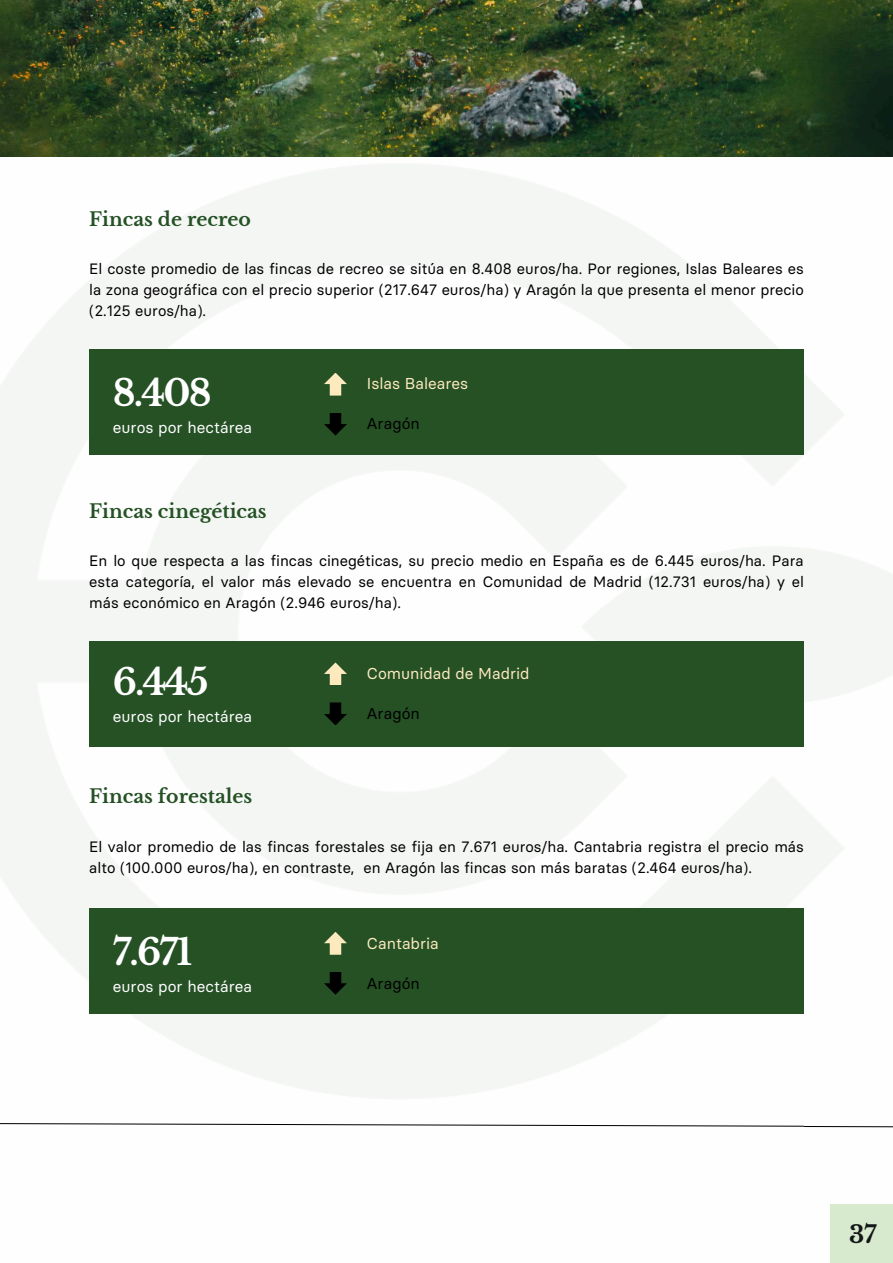
<style>
.page{position:relative;width:893px;height:1263px;background:#fff}
.page>*{position:absolute;margin:0;border:0;box-sizing:border-box;transform-origin:0 0}
.t1{font:700 36px "Libre Baskerville";letter-spacing:-.05em;color:#fff}
.t2{font:700 24px "Libre Baskerville";color:#141618}
.t3{font:700 18.83px "Libre Baskerville";color:#255125}
.t4{font:15.75px "Basier Circle";color:#fff}
.t5{font:15.75px "Basier Circle";color:#fde9be}
.t6{font:15.75px "Basier Circle";color:#000}
.t7{font:15px/20.9px "Basier Circle";color:#000;text-align:justify}
.s1{color:#000}
</style>
<div class="page">
<img style="left:0;top:156px;width:893px;height:942px">
<div style="left:830px;top:1204px;width:63px;height:59px;background:#d8eacd"></div>
<img style="left:0;top:0;width:893px;height:156px">
<svg style="left:0;top:1123px;width:893px;height:5px"></svg>
<div style="left:89px;top:349px;width:715px;height:106px;background:#255125"></div>
<svg style="left:324px;top:373px;width:23px;height:23px"></svg>
<svg style="left:324px;top:413px;width:23px;height:23px"></svg>
<div style="left:89px;top:641px;width:715px;height:106px;background:#255125"></div>
<svg style="left:324px;top:662px;width:23px;height:23px"></svg>
<svg style="left:324px;top:702px;width:23px;height:23px"></svg>
<div style="left:89px;top:908px;width:715px;height:106px;background:#255125"></div>
<svg style="left:324px;top:932px;width:23px;height:23px"></svg>
<svg style="left:324px;top:972px;width:23px;height:23px"></svg>
<p class="t3" style="left:89px;top:208px;width:163px">Fincas de recreo</p>
<p class="t7" style="left:89px;top:259px;width:716px">El coste promedio de las fincas de recreo se sitúa en 8.408 euros/ha. Por regiones, Islas Baleares es la zona geográfica con el precio superior (217.647 euros/ha) y Aragón la que presenta el menor precio (2.125 euros/ha).</p>
<h1 class="t1" style="left:113px;top:371px;width:100px">8.408</h1>
<p class="t4" style="left:113px;top:418px;width:141px">euros por hectárea</p>
<p class="t5" style="left:367px;top:374px;width:103px">Islas Baleares</p>
<p class="t6" style="left:367px;top:414px;width:54px">Aragón</p>
<p class="t3" style="left:89px;top:499px;width:179px">Fincas cinegéticas</p>
<p class="t7" style="left:89px;top:550px;width:716px">En lo que respecta a las fincas cinegéticas, su precio medio en España es de 6.445 euros/ha. Para esta categoría, el valor más elevado se encuentra en Comunidad de Madrid (12.731 euros/ha) y el más económico en Aragón (2.946 euros/ha).</p>
<h1 class="t1" style="left:113px;top:660px;width:97px">6.445</h1>
<p class="t4" style="left:113px;top:707px;width:141px">euros por hectárea</p>
<p class="t5" style="left:367px;top:664px;width:164px">Comunidad de Madrid</p>
<p class="t6" style="left:367px;top:704px;width:54px">Aragón</p>
<p class="t3" style="left:89px;top:785px;width:164px">F i n<sup>e</sup> <sup>u</sup>c<sup>r</sup>a<sup>o</sup>s<sup>s</sup> f<sup>p</sup>o<sup>o</sup> <sup>r</sup>r <sup>h</sup>e<sup>e</sup>s<sup>c</sup>t<sup>t</sup>a<sup>á</sup>l<sup>r</sup>e<sup>e</sup> s<sup>a</sup></p>
<p class="t7" style="left:89px;top:836px;width:716px">El valor promedio de las fincas forestales se fija en 7.671 euros/ha. Cantabria registra el precio más alto (100.000 euros/ha), en contraste, en Aragón las fincas son más baratas (2.464 euros/ha).</p>
<h1 class="t1" style="left:113px;top:930px;width:81px">7.671</h1>
<p class="t4" style="left:113px;top:977px;width:141px">euros por hectárea</p>
<p class="t5" style="left:367px;top:933px;width:73px">Cantabria</p>
<p class="t6" style="left:367px;top:974px;width:54px">Aragón</p>
<h2 class="t2" style="left:844px;top:1216px;width:34px">63<span class="s1">5</span> 27</h2>
</div>
